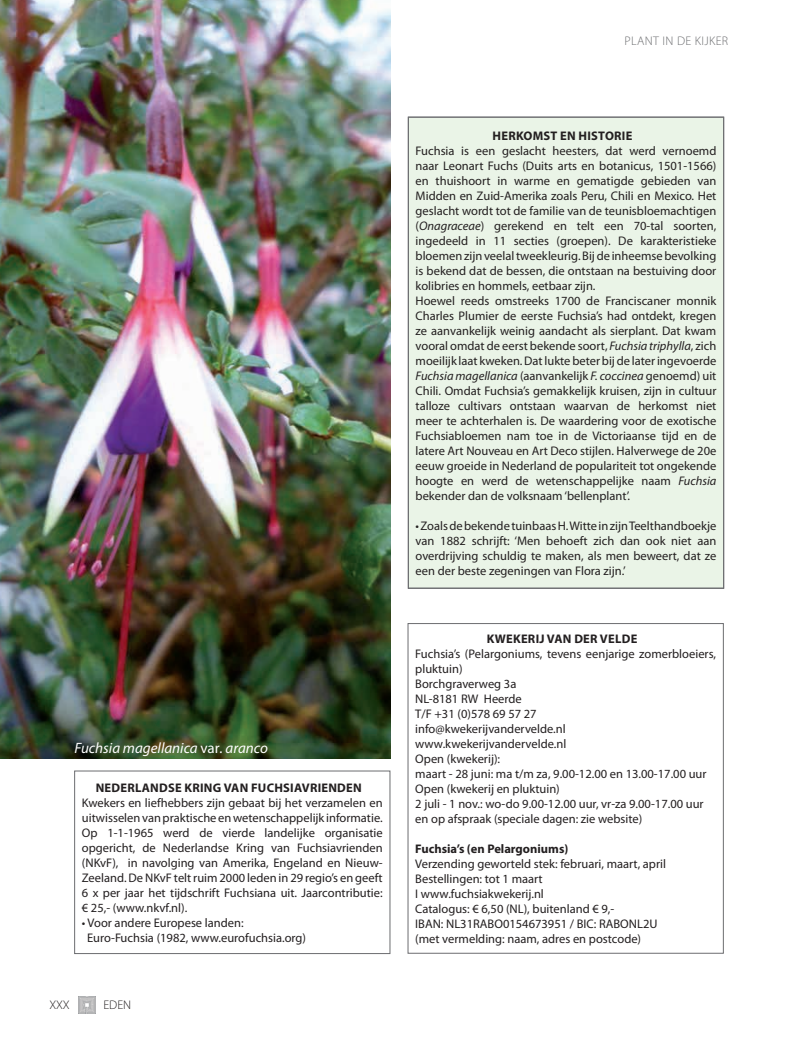
<style>
.page{position:relative;width:798px;height:1053px;background:#fff}
.page>*{position:absolute;margin:0;border:0;box-sizing:border-box;transform-origin:0 0}
.t1{font:italic 15px "Myriad Pro";color:#fff}
.t2{font:12.5px/15px "Myriad Pro";color:#231f20}
.t3{font:700 12.5px "Myriad Pro";letter-spacing:.02em;color:#231f20}
.t4{font:700 12.5px "Myriad Pro";color:#231f20}
.t5{font:300 12.5px "Myriad Pro";letter-spacing:.03em;color:#6c6d70}
.t6{font:300 12.5px "Myriad Pro";color:#231f20}
.s1{font-style:normal}
.s2{font-style:italic}
</style>
<div class="page">
<img style="left:78px;top:996px;width:18px;height:17px">
<div style="left:408px;top:117px;width:315px;height:471px;background:#eaf4e7"></div>
<img style="left:0;top:0;width:390px;height:758px">
<div style="left:408px;top:117px;width:315px;height:471px;border:1px solid #6c6d70"></div>
<p class="t5" style="left:624px;top:33px;width:105px">PLANT IN DE KIJKER</p>
<p class="t1" style="left:74px;top:738px;width:195px">Fuchsia magellanica <span class="s1">var</span>. aranco</p>
<p class="t3" style="left:96px;top:779px;width:267px">NEDERLANDSE KRING VAN FUCHSIAVRIENDEN</p>
<p class="t2" style="left:82px;top:795px;width:302px;text-align:justify">Kwekers en liefhebbers zijn gebaat bij het verzamelen en uitwisselen van praktische en wetenschappelijk informatie.<br>Op 1-1-1965 werd de vierde landelijke organisatie opgericht, de Nederlandse Kring van Fuchsiavrienden (NKvF), in navolging van Amerika, Engeland en N ieuw-Zeeland. De NKvF telt ruim 2000 leden in 29 regio’s en geeft 6 x per jaar het tijdschrift Fuchsiana uit. Jaarcontributie: € 25,- (www.nkvf.nl).</p>
<p class="t2" style="left:87px;top:915px;width:220px;text-indent:-5px">• Voor andere Europese landen:<br>Euro-Fuchsia (1982, www.eurofuchsia.org)</p>
<p class="t6" style="left:50px;top:997px;width:22px">XXX</p>
<p class="t6" style="left:103px;top:997px;width:29px">EDEN</p>
<p class="t3" style="left:492px;top:127px;width:141px">HERKOMST EN HISTORIE</p>
<p class="t2" style="left:415px;top:143px;width:302px">Fuchsia is een geslacht heesters, dat werd vernoemd naar Leonart Fuchs (Duits arts en botanicus, 1501-1566) en thuishoort in warme en gematigde gebieden van Midden en Zuid-Amerika zoals Peru, Chili en Mexico. Het geslacht wordt tot de familie van de teunisbloemachtigen (<span class="s2">Onagraceae</span>) gerekend en telt een 70-tal soorten, ingedeeld in 11 secties (groepen). De karakteristieke bloemen zijn veelal tweekleurig. Bij de inheemse bevolking is bekend dat de bessen, die ontstaan na bestuiving door kolibries en hommels, eetbaar zijn.<br>Hoewel reeds omstreeks 1700 de Franciscaner monnik Charles Plumier de eerste Fuchsia’s had ontdekt, kregen ze aanvankelijk weinig aandacht als sierplant. Dat kwam vooral omdat de eerst bekende soort, <span class="s2">Fuchsia triphylla</span>, zich moeilijk laat kweken. Dat lukte beter bij de later ingevoerde <span class="s2">Fuchsia magellanica</span> (aanvankelijk <span class="s2">F. coccinea</span> genoemd) uit Chili. Omdat Fuchsia’s gemakkelijk kruisen, zijn in cultuur talloze cultivars ontstaan waarvan de herkomst niet meer te achterhalen is. De waardering voor de exotische Fuchsiabloemen nam toe in de Victoriaanse tijd en de latere Art Nouveau en Art Deco stijlen. Halverwege de 20e eeuw groeide in Nederland de populariteit tot ongekende hoogte en werd de wetenschappelijke naam <span class="s2">Fuchsia </span>bekender dan de volksnaam ‘bellenplant’.</p>
<p class="t2" style="left:415px;top:518px;width:302px;text-align:justify">• Zoals de bekende tuinbaas H. Witte in zijn Teelthandboekje van 1882 schrijft: ‘Men behoeft zich dan ook niet aan overdrijving schuldig te maken, als men beweert, dat ze een der beste zegeningen van Flora zijn.’</p>
<p class="t3" style="left:486px;top:630px;width:152px">KWEKERIJ VAN DER VELDE</p>
<p class="t2" style="left:415px;top:646px;width:302px">Fuchsia’s (Pelargoniums, tevens eenjarige zomerbloeiers, pluktuin)<br>Borchgraverweg 3a<br>NL-8181 RW Heerde<br>T/F +31 (0)578 69 57 27<br>info@kwekerijvandervelde.nl www.kwekerijvandervelde.nl<br>Open (kwekerij):<br>maart - 28 juni: ma t/m za, 9.00-12.00 en 13.00-17.00 uur Open (kwekerij en pluktuin)<br>2 juli - 1 nov.: wo-do 9.00-12.00 uur, vr-za 9.00-17.00 uur en op afspraak (speciale dagen: zie website)</p>
<p class="t4" style="left:415px;top:840px;width:154px">FUCHSIA’S (EN PELARGONIUMS)</p>
<p class="t2" style="left:415px;top:856px;width:252px">Verzending geworteld stek: februari, maart, april<br>Bestellingen: tot 1 maart<br>I www.fuchsiakwekerij.nl<br>Catalogus: € 6,50 (NL), buitenland € 9,-<br>IBAN</p>
<p class="t2" style="left:441px;top:916px;width:41px">: NL31RABO</p>
<p class="t2" style="left:503px;top:916px;width:105px">0154673951 / BIC: RABONL</p>
<p class="t2" style="left:642px;top:916px;width:14px">2U</p>
<p class="t2" style="left:415px;top:931px;width:227px">(met vermelding: naam, adres en postcode)</p>
</div>
